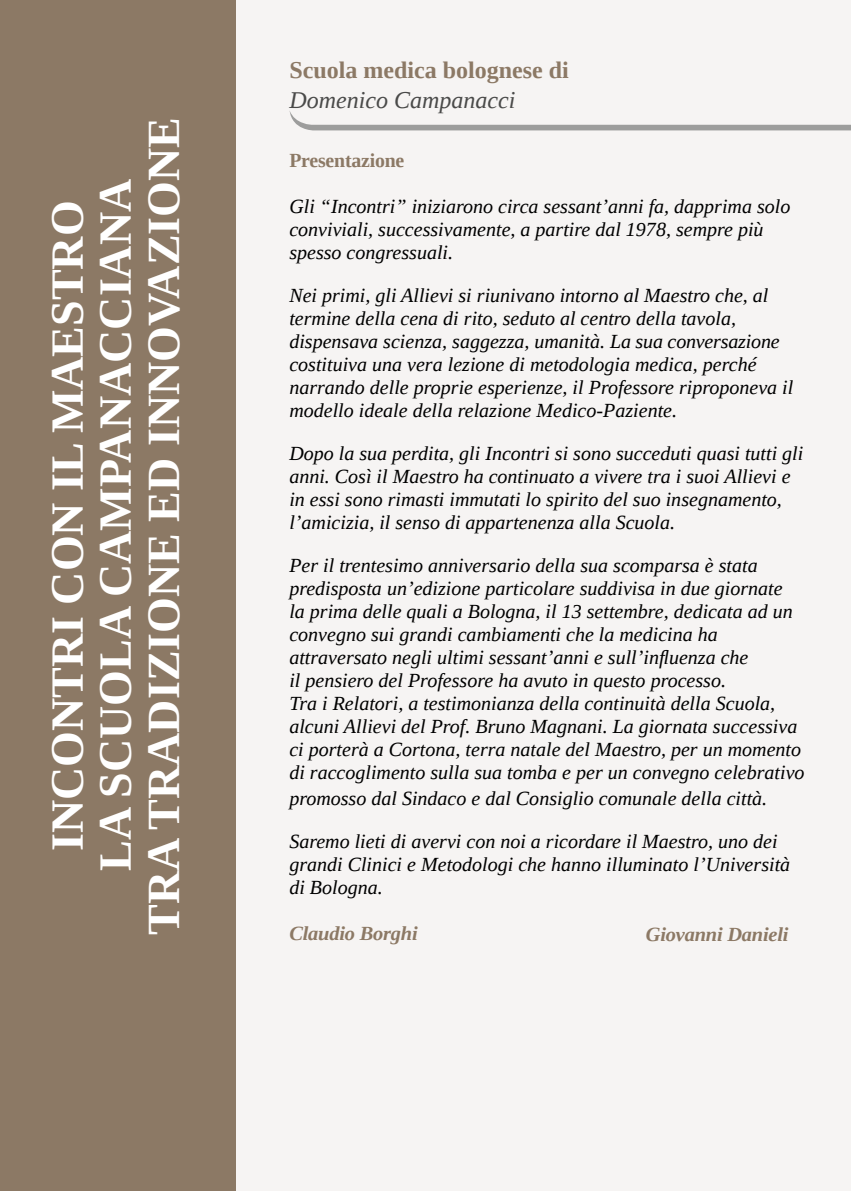
<style>
.page{position:relative;width:851px;height:1191px;background:#fff}
.page>*{position:absolute;margin:0;border:0;box-sizing:border-box;transform-origin:0 0}
.t1{font:700 46px/48px "Liberation Serif";color:#fff;text-align:center}
.t2{font:700 24px "Liberation Serif";color:#8c7965}
.t3{font:italic 24px "Liberation Serif";color:#4a4a49}
.t4{font:italic 20px/23px "Liberation Serif";color:#000}
.t5{font:italic 700 20px "Liberation Serif";letter-spacing:-.01em;color:#8c7965}
.t6{font:700 20px "Liberation Serif";letter-spacing:-.01em;color:#8c7965}
</style>
<div class="page">
<div style="left:0;top:0;width:850px;height:1191px;background:#f6f4f3"></div>
<div style="left:0;top:0;width:235px;height:1191px;background:#8c7965"></div>
<svg style="left:289px;top:111px;width:561px;height:19px"></svg>
<h1 class="t1" style="left:43px;top:935px;width:819px;rotate:-90deg">INCONTRI CON IL MAESTRO<br>LA SCUOLA CAMPANACCIANA<br>TRA TRADIZIONE ED INNOVAZIONE</h1>
<p class="t2" style="left:289px;top:54px;width:281px">Scuola medica bolognese di</p>
<p class="t3" style="left:289px;top:84px;width:227px">Domenico Campanacci</p>
<p class="t6" style="left:289px;top:146px;width:116px">Presentazione</p>
<p class="t4" style="left:289px;top:195px;width:502px">Gli “Incontri” iniziarono circa sessant’anni fa, dapprima solo conviviali, successivamente, a partire dal 1978, sempre più spesso congressuali.</p>
<p class="t4" style="left:289px;top:284px;width:505px">Nei primi, gli Allievi si riunivano intorno al Maestro che, al termine della cena di rito, seduto al centro della tavola, dispensava scienza, saggezza, umanità. La sua conversazione costituiva una vera lezione di metodologia medica, perché narrando delle proprie esperienze, il Professore riproponeva il modello ideale della relazione Medico-Paziente.</p>
<p class="t4" style="left:289px;top:442px;width:515px">Dopo la sua perdita, gli Incontri si sono succeduti quasi tutti gli anni. Così il Maestro ha continuato a vivere tra i suoi Allievi e in essi sono rimasti immutati lo spirito del suo insegnamento, l’amicizia, il senso di appartenenza alla Scuola.</p>
<p class="t4" style="left:289px;top:554px;width:516px">Per il trentesimo anniversario della sua scomparsa è stata predisposta un’edizione particolare suddivisa in due giornate<br>la prima delle quali a Bologna, il 13 settembre, dedicata ad un convegno sui grandi cambiamenti che la medicina ha attraversato negli ultimi sessant’anni e sull’influenza che<br>il pensiero del Professore ha avuto in questo processo.<br>Tra i Relatori, a testimonianza della continuità della Scuola, alcuni Allievi del Prof. Bruno Magnani. La giornata successiva ci porterà a Cortona, terra natale del Maestro, per un momento di raccoglimento sulla sua tomba e per un convegno celebrativo</p>
<p class="t4" style="left:289px;top:776px;width:490px;line-height:43px">promosso dal Sindaco e dal Consiglio comunale della città.<br>Saremo lieti di avervi con noi a ricordare il Maestro, uno dei</p>
<p class="t4" style="left:289px;top:852px;width:502px">grandi Clinici e Metodologi che hanno illuminato l’Università di Bologna.</p>
<p class="t5" style="left:289px;top:920px;width:130px">Claudio Borghi</p>
<p class="t5" style="left:645px;top:921px;width:144px">Giovanni Danieli</p>
</div>
